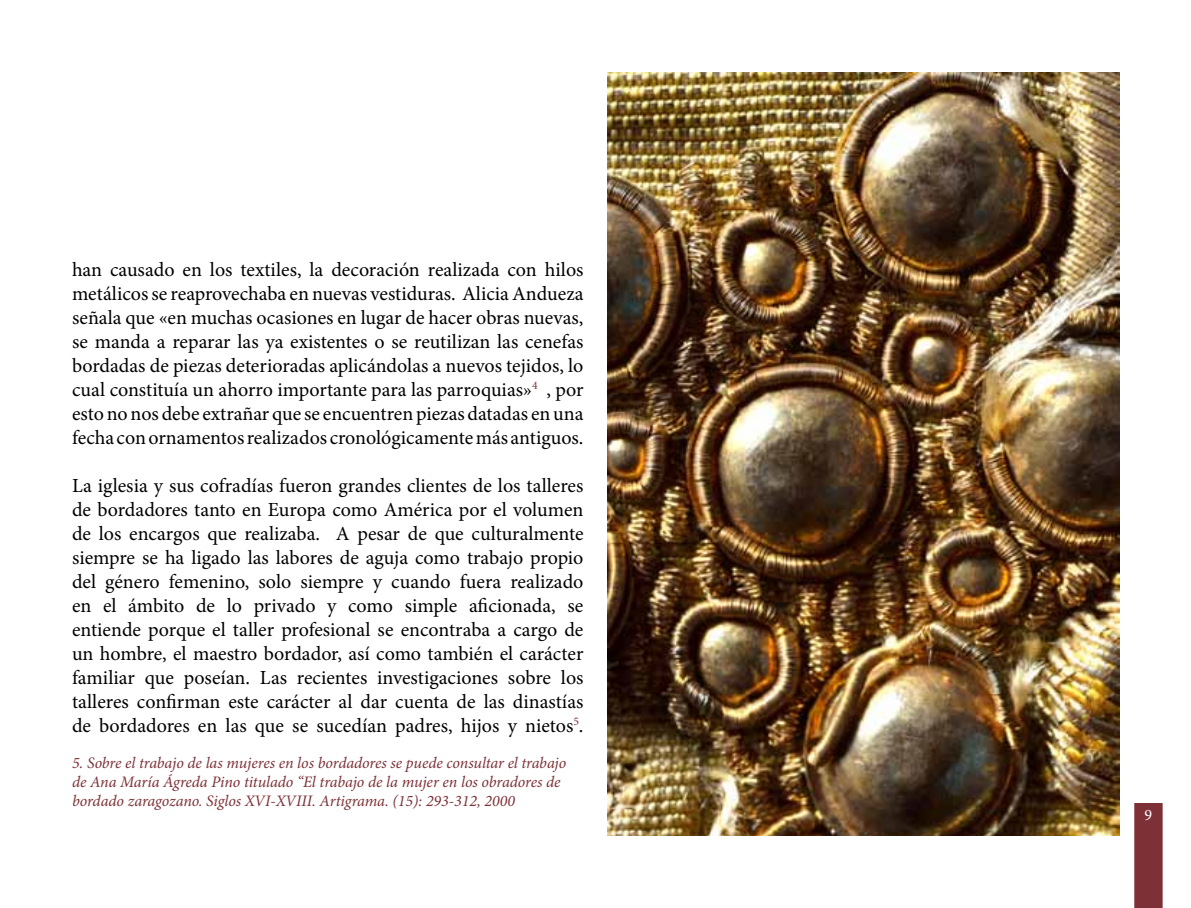
<style>
.page{position:relative;width:1191px;height:908px;background:#fff}
.page>*{position:absolute;margin:0;border:0;box-sizing:border-box;transform-origin:0 0}
.t1{font:20px/24px "Minion Pro";color:#000;text-align:justify}
.t2{font:italic 16px/19.2px "Minion Pro";letter-spacing:-.005em;color:#7d3136}
.t3{font:16px "Minion Pro";color:#fff}
</style>
<div class="page">
<div style="left:1134px;top:802px;width:28px;height:105px;background:#7d3136;border:2px solid #7d3136"></div>
<img style="left:607px;top:72px;width:512px;height:763px">
<p class="t1" style="left:72px;top:257px;width:513px">han causado en los textiles, la decoración realizada con hilos metálicos se reaprovechaba en nuevas vestiduras. Alicia Andueza señala que «en muchas ocasiones en lugar de hacer obras nuevas, se manda a reparar las ya existentes o se reutilizan las cenefas bordadas de piezas deterioradas aplicándolas a nuevos tejidos, lo cual constituía un ahorro importante para las parroquias»<sup>4</sup> , por esto no nos debe extrañar que se encuentren piezas datadas en una fecha con ornamentos realizados cronológicamente más antiguos.</p>
<p class="t1" style="left:72px;top:473px;width:513px">La iglesia y sus cofradías fueron grandes clientes de los talleres de bordadores tanto en Europa como América por el volumen de los encargos que realizaba. A pesar de que culturalmente siempre se ha ligado las labores de aguja como trabajo propio del género femenino, solo siempre y cuando fuera realizado en el ámbito de lo privado y como simple aficionada, se entiende porque el taller profesional se encontraba a cargo de un hombre, el maestro bordador, así como también el carácter familiar que poseían. Las recientes investigaciones sobre los talleres confirman este carácter al dar cuenta de las dinastías de bordadores en las que se sucedían padres, hijos y nietos<sup>5</sup>.</p>
<p class="t2" style="left:72px;top:752px;width:496px">5. Sobre el trabajo de las mujeres en los bordadores se puede consultar el trabajo de Ana María Ágreda Pino titulado “El trabajo de la mujer en los obradores de bordado zaragozano. Siglos XVI-XVIII. Artigrama. (15): 293-312, 2000</p>
<p class="t3" style="left:1144px;top:804px;width:9px">9</p>
</div>
